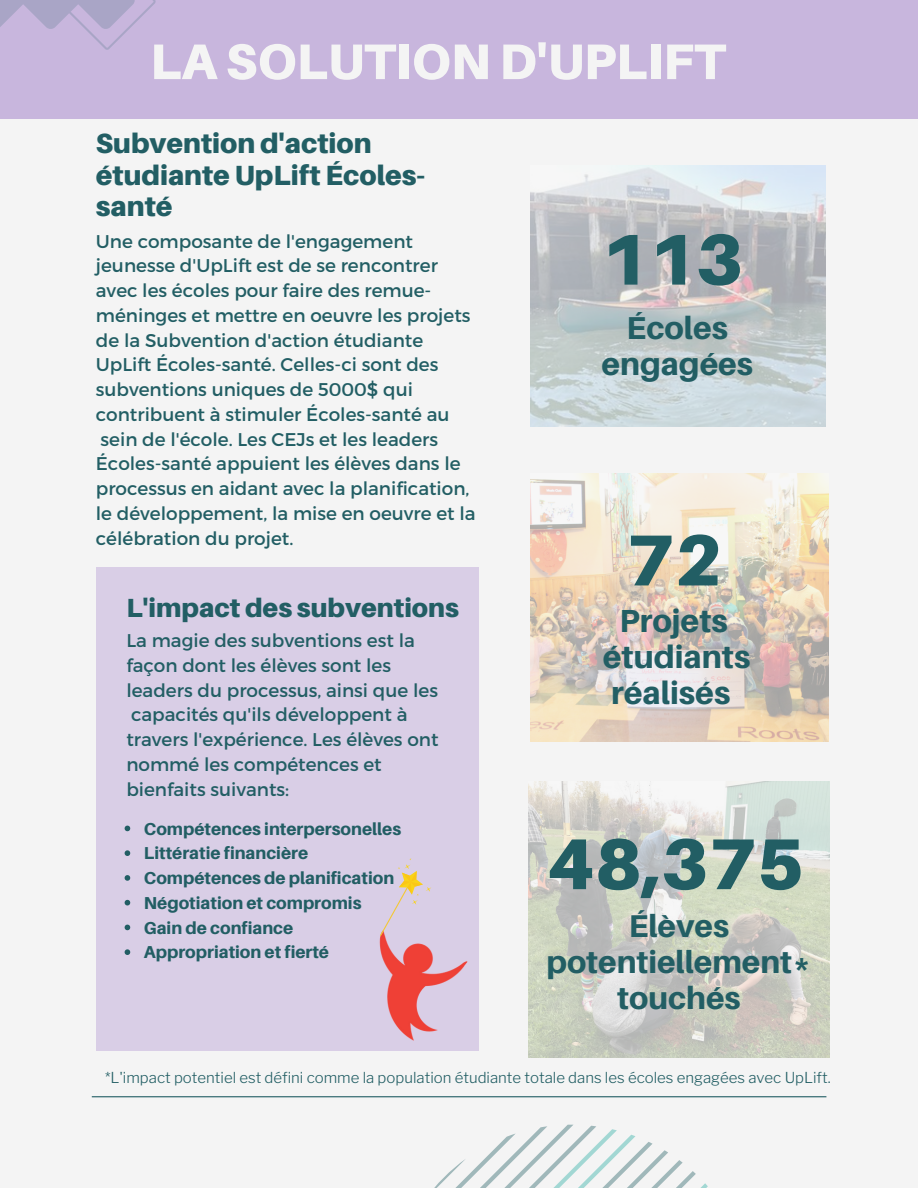
<style>
.page{position:relative;width:918px;height:1188px;background:#f4f4f4}
.page>*{position:absolute;margin:0;border:0;box-sizing:border-box;transform-origin:0 0}
.t1{font:900 72.3px "Aileron";color:#225e64}
.t2{font:900 72px "Aileron";color:#225e64}
.t3{font:900 50.1px "Aileron";color:#f4f4f4}
.t4{font:800 31.95px/36px "Aileron";color:#225e64;text-align:center}
.t5{font:800 31.65px/36px "Aileron";color:#225e64;text-align:center}
.t6{font:800 31.5px/36px "Aileron";color:#225e64;text-align:center}
.t7{font:900 27.75px/31.5px "Aileron";color:#225e64}
.t8{font:900 26.25px "Aileron";color:#225e64}
.t9{font:18.45px/24.8px "Montserrat";color:#225e64}
.t10{font:800 17.25px/24.8px "Aileron";color:#225e64}
.t11{font:300 15px "Libre Franklin";color:#225e64}
</style>
<div class="page">
<div style="left:0;top:0;width:918px;height:119px;background:#c8b6dd"></div>
<svg style="left:0;top:0;width:156px;height:50px"></svg>
<img style="left:528px;top:781px;width:302px;height:277px">
<div style="left:96px;top:568px;width:382px;height:483px;background:#d9cee6"></div>
<svg style="left:125px;top:826px;width:5px;height:5px"></svg>
<svg style="left:125px;top:850px;width:5px;height:6px"></svg>
<svg style="left:125px;top:875px;width:5px;height:6px"></svg>
<svg style="left:125px;top:900px;width:5px;height:5px"></svg>
<svg style="left:125px;top:925px;width:5px;height:5px"></svg>
<svg style="left:125px;top:949px;width:5px;height:6px"></svg>
<img style="left:379px;top:918px;width:100px;height:133px">
<svg style="left:379px;top:858px;width:53px;height:79px"></svg>
<hr style="left:92px;top:1096px;width:734px;height:1px;background:#225e64">
<svg style="left:434px;top:1125px;width:274px;height:63px"></svg>
<img style="left:530px;top:474px;width:298px;height:267px">
<img style="left:530px;top:166px;width:296px;height:261px">
<h3 class="t3" style="left:150px;top:31px;width:577px">LA SOLUTION D'UPLIFT</h3>
<h3 class="t7" style="left:96px;top:127px;width:331px">Subvention d'action étudiante UpLift Écoles&shy;santé</h3>
<p class="t9" style="left:96px;top:228px;width:381px">Une composante de l'engagement jeunesse d'UpLift est de se rencontrer avec les écoles pour faire des remue&shy;méninges et mettre en oeuvre les projets de la Subvention d'action étudiante UpLift Écoles-santé. Celles-ci sont des subventions uniques de 5000$ qui contribuent à stimuler Écoles-santé au sein de l'école. Les CEJs et les leaders Écoles-santé appuient les élèves dans le processus en aidant avec la planification, le développement, la mise en oeuvre et la célébration du projet.</p>
<h3 class="t8" style="left:126px;top:591px;width:334px">L'impact des subventions</h3>
<p class="t9" style="left:126px;top:627px;width:314px">La magie des subventions est la façon dont les élèves sont les leaders du processus, ainsi que les capacités qu'ils développent à travers l'expérience. Les élèves ont nommé les compétences et bienfaits suivants:</p>
<p class="t10" style="left:144px;top:816px;width:259px">Compétences interpersonelles<br>Littératie financière<br>Compétences de planification<br>Négotiation et compromis<br>Gain de confiance<br>Appropriation et fierté</p>
<h2 class="t2" style="left:601px;top:215px;width:144px">113</h2>
<h3 class="t5" style="left:601px;top:309px;width:153px">Écoles engagées</h3>
<h1 class="t1" style="left:627px;top:515px;width:97px">72</h1>
<h3 class="t4" style="left:603px;top:602px;width:149px">Projets étudiants réalisés</h3>
<h2 class="t2" style="left:547px;top:819px;width:259px">48,375</h2>
<h3 class="t6" style="left:546px;top:907px;width:267px">Élèves potentiellement* touchés</h3>
<p class="t11" style="left:105px;top:1068px;width:727px">*L'impact potentiel est défini comme la population étudiante totale dans les écoles engagées avec UpLift.</p>
</div>
